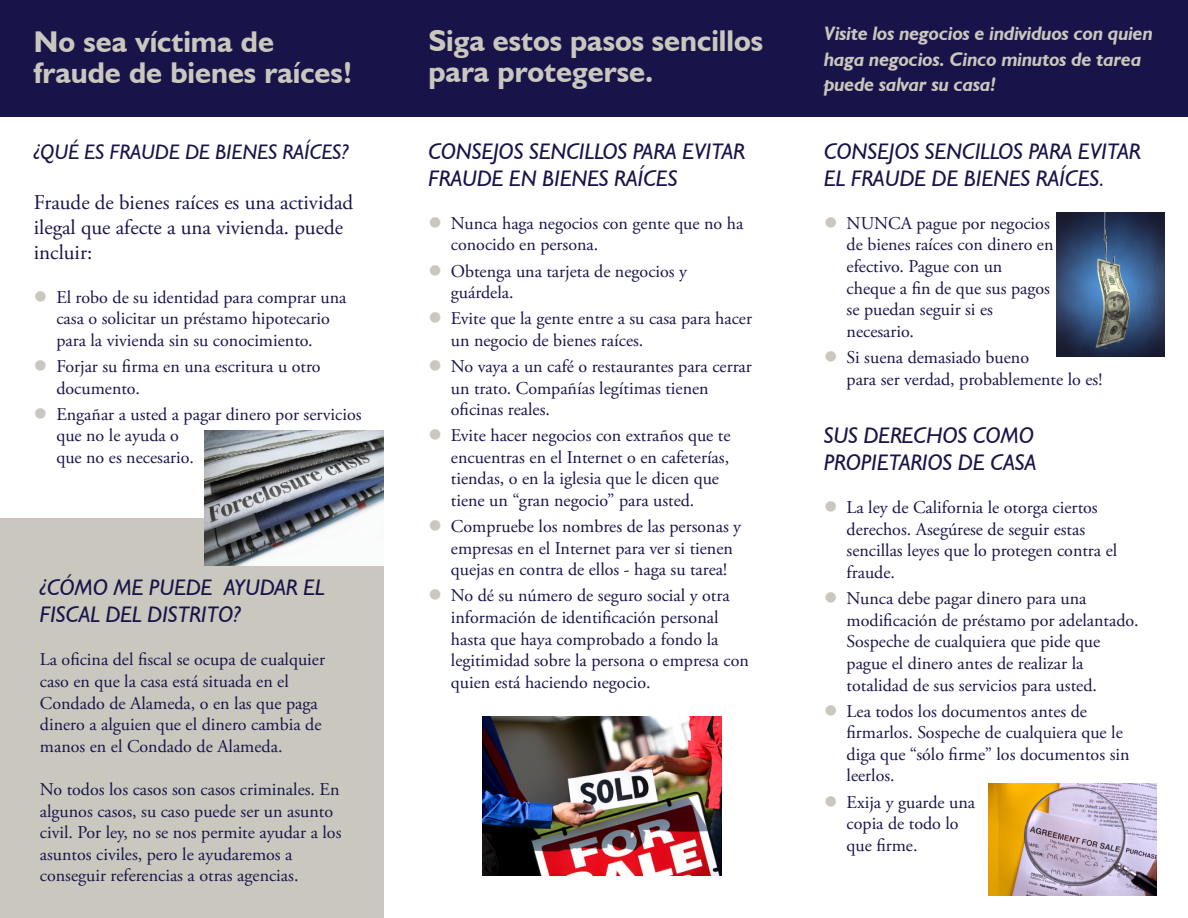
<style>
.page{position:relative;width:1188px;height:918px;background:#fff}
.page>*{position:absolute;margin:0;border:0;box-sizing:border-box;transform-origin:0 0}
.t1{font:700 30px/31.5px "Humanist 521 BT";color:#cac7be}
.t2{font:italic 22.5px/27px "Humanist 521 BT";color:#18144a}
.t3{font:21px/25.2px "Adobe Garamond Pro";color:#18144a}
.t4{font:italic 21px "Humanist 521 BT";color:#18144a}
.t5{font:italic 700 19.5px/25.5px "Humanist 521 BT";letter-spacing:-.01em;color:#cac7be}
.List{font:18px/21.6px "Adobe Garamond Pro";color:#18144a}
</style>
<div class="page">
<div style="left:0;top:0;width:1188px;height:117px;background:#18144a"></div>
<div style="left:0;top:518px;width:384px;height:400px;background:#cac7be"></div>
<img style="left:988px;top:784px;width:169px;height:112px">
<img style="left:1057px;top:212px;width:108px;height:144px">
<img style="left:204px;top:430px;width:180px;height:136px">
<img style="left:482px;top:716px;width:239px;height:159px">
<p class="t1" style="left:34px;top:25px;width:320px">No sea víctima de fraude de bienes raíces!</p>
<p class="t4" style="left:34px;top:139px;width:316px">¿QUÉ ES FRAUDE DE BIENES RAÍCES?</p>
<p class="t3" style="left:34px;top:191px;width:321px">Fraude de bienes raíces es una actividad ilegal que afecte a una vivienda. puede incluir:</p>
<p class="List" style="left:56px;top:287px;width:292px">El robo de su identidad para comprar una casa o solicitar un préstamo hipotecario para la vivienda sin su conocimiento.</p>
<p class="List" style="left:56px;top:356px;width:266px">Forjar su firma en una escritura u otro documento.</p>
<p class="List" style="left:56px;top:404px;width:307px">Engañar a usted a pagar dinero por servicios que no le ayuda o<br>que no es necesario.</p>
<p class="t2" style="left:40px;top:574px;width:286px">¿CÓMO ME PUEDE AYUDAR EL<br>FISCAL DEL DISTRITO?</p>
<p class="List" style="left:40px;top:650px;width:287px">La oficina del fiscal se ocupa de cualquier caso en que la casa está situada en el Condado de Alameda, o en las que paga dinero a alguien que el dinero cambia de manos en el Condado de Alameda.</p>
<p class="List" style="left:40px;top:779px;width:303px">No todos los casos son casos criminales. En algunos casos, su caso puede ser un asunto civil. Por ley, no se nos permite ayudar a los asuntos civiles, pero le ayudaremos a conseguir referencias a otras agencias.</p>
<p class="t1" style="left:428px;top:24px;width:336px">Siga estos pasos sencillos para protegerse.</p>
<p class="t2" style="left:428px;top:137px;width:318px">CONSEJOS SENCILLOS PARA EVITAR<br>FRAUDE EN BIENES RAÍCES</p>
<p class="List" style="left:451px;top:213px;width:294px">Nunca haga negocios con gente que no ha conocido en persona.</p>
<p class="List" style="left:451px;top:261px;width:238px">Obtenga una tarjeta de negocios y guárdela.</p>
<p class="List" style="left:451px;top:308px;width:303px">Evite que la gente entre a su casa para hacer un negocio de bienes raíces.</p>
<p class="List" style="left:451px;top:356px;width:302px">No vaya a un café o restaurantes para cerrar un trato. Compañías legítimas tienen oficinas reales.</p>
<p class="List" style="left:451px;top:425px;width:281px">Evite hacer negocios con extraños que te encuentras en el Internet o en cafeterías, tiendas, o en la iglesia que le dicen que tiene un “gran negocio” para usted.</p>
<p class="List" style="left:451px;top:516px;width:292px">Compruebe los nombres de las personas y empresas en el Internet para ver si tienen quejas en contra de ellos - haga su tarea!</p>
<p class="List" style="left:451px;top:586px;width:300px">No dé su número de seguro social y otra información de identificación personal hasta que haya comprobado a fondo la legitimidad sobre la persona o empresa con quien está haciendo negocio.</p>
<p class="t5" style="left:824px;top:20px;width:330px">Visite los negocios e individuos con quien haga negocios. Cinco minutos de tarea puede salvar su casa!</p>
<p class="t2" style="left:824px;top:137px;width:318px">CONSEJOS SENCILLOS PARA EVITAR<br>EL FRAUDE DE BIENES RAÍCES.</p>
<p class="List" style="left:847px;top:213px;width:208px">NUNCA pague por negocios de bienes raíces con dinero en efectivo. Pague con un cheque a fin de que sus pagos se puedan seguir si es necesario.</p>
<p class="List" style="left:847px;top:347px;width:257px">Si suena demasiado bueno<br>para ser verdad, probablemente lo es!</p>
<p class="t2" style="left:824px;top:422px;width:214px">SUS DERECHOS COMO<br>PROPIETARIOS DE CASA</p>
<p class="List" style="left:847px;top:497px;width:272px">La ley de California le otorga ciertos derechos. Asegúrese de seguir estas sencillas leyes que lo protegen contra el fraude.</p>
<p class="List" style="left:847px;top:588px;width:293px">Nunca debe pagar dinero para una modificación de préstamo por adelantado.<br>Sospeche de cualquiera que pide que pague el dinero antes de realizar la totalidad de sus servicios para usted.</p>
<p class="List" style="left:847px;top:701px;width:284px">Lea todos los documentos antes de firmarlos. Sospeche de cualquiera que le diga que “sólo firme” los documentos sin leerlos.</p>
<p class="List" style="left:847px;top:792px;width:130px">Exija y guarde una copia de todo lo que firme.</p>
</div>
